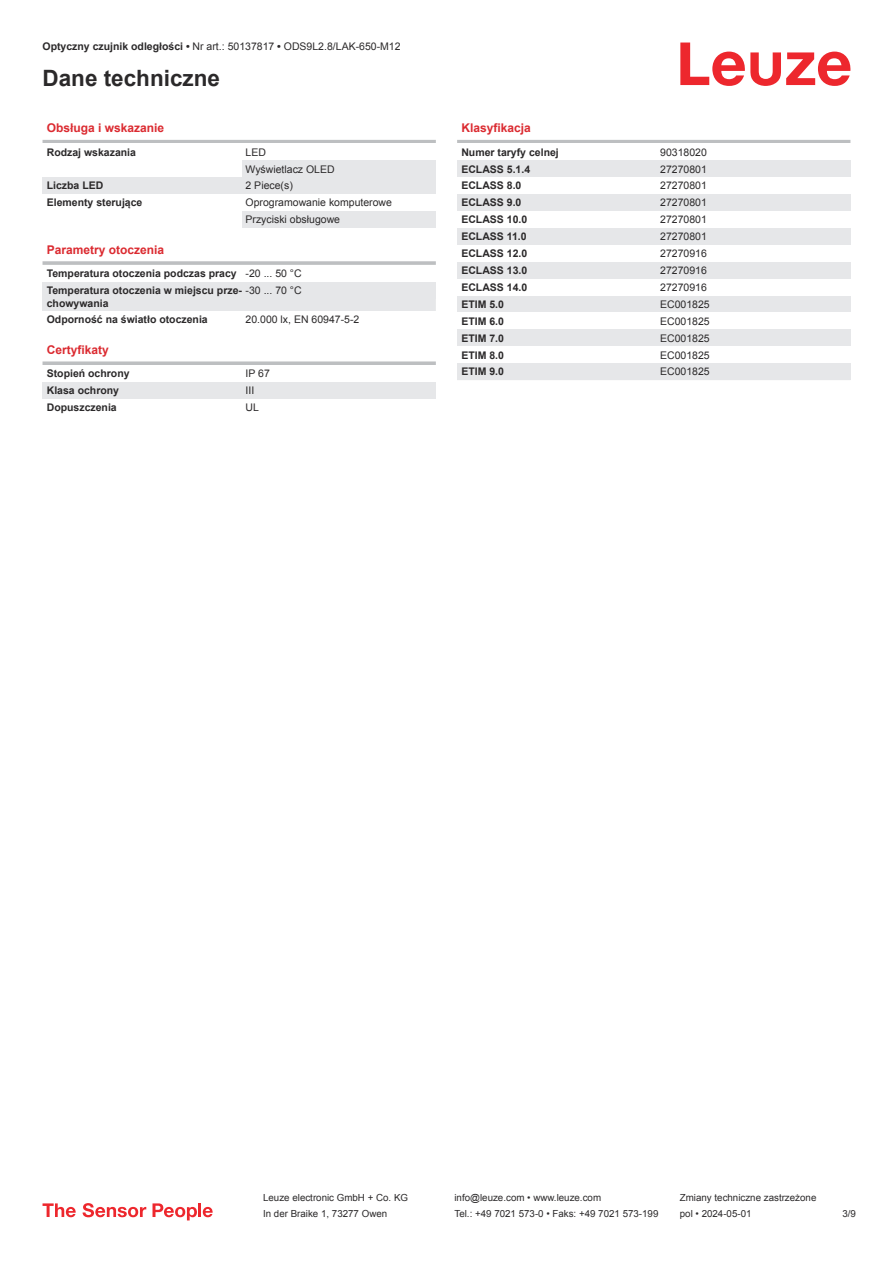
<style>
.page{position:relative;width:893px;height:1263px;background:#fff}
.page>*{position:absolute;margin:0;border:0;box-sizing:border-box;transform-origin:0 0}
.t1{font:700 22.5px "Arial";color:#2b292a}
.t2{font:700 12px "Arial";color:#db2a30}
.t3{font:700 10.5px/17px "Arial";color:#2b292a}
.t4{font:10.5px/17px "Arial";color:#2b292a}
.t5{font:9.75px "Arial";color:#2b292a}
.s1{font-weight:700}
.s2{font-weight:400}
</style>
<div class="page">
<svg style="left:680px;top:43px;width:170px;height:43px"></svg>
<div style="left:242px;top:299px;width:194px;height:12px;background:#e6e7e9"></div>
<hr style="left:43px;top:140px;width:393px;height:3px;background:#bdbfc1">
<div style="left:242px;top:160px;width:194px;height:17px;background:#e6e7e9"></div>
<div style="left:43px;top:177px;width:199px;height:17px;background:#e6e7e9"></div>
<div style="left:242px;top:177px;width:194px;height:17px;background:#e6e7e9"></div>
<div style="left:242px;top:211px;width:194px;height:17px;background:#e6e7e9"></div>
<hr style="left:43px;top:261px;width:393px;height:4px;background:#c5c7c9">
<div style="left:43px;top:282px;width:199px;height:29px;background:#e6e7e9"></div>
<div style="left:242px;top:282px;width:194px;height:17px;background:#e6e7e9"></div>
<svg style="left:43px;top:361px;width:393px;height:4px;background:#c4c6c8"></svg>
<div style="left:43px;top:382px;width:199px;height:17px;background:#e6e7e9"></div>
<div style="left:242px;top:382px;width:194px;height:17px;background:#e6e7e9"></div>
<hr style="left:457px;top:140px;width:393px;height:3px;background:#bdbfc1">
<div style="left:457px;top:160px;width:200px;height:17px;background:#e6e7e9"></div>
<div style="left:657px;top:160px;width:193px;height:17px;background:#e6e7e9"></div>
<div style="left:457px;top:194px;width:200px;height:17px;background:#e6e7e9"></div>
<div style="left:657px;top:194px;width:193px;height:17px;background:#e6e7e9"></div>
<div style="left:457px;top:228px;width:200px;height:17px;background:#e6e7e9"></div>
<div style="left:657px;top:228px;width:193px;height:17px;background:#e6e7e9"></div>
<div style="left:457px;top:262px;width:200px;height:17px;background:#e6e7e9"></div>
<div style="left:657px;top:262px;width:193px;height:17px;background:#e6e7e9"></div>
<div style="left:457px;top:296px;width:200px;height:16px;background:#e6e7e9"></div>
<div style="left:657px;top:296px;width:193px;height:16px;background:#e6e7e9"></div>
<div style="left:457px;top:329px;width:200px;height:17px;background:#e6e7e9"></div>
<div style="left:657px;top:329px;width:193px;height:17px;background:#e6e7e9"></div>
<div style="left:457px;top:363px;width:200px;height:17px;background:#e6e7e9"></div>
<div style="left:657px;top:363px;width:193px;height:17px;background:#e6e7e9"></div>
<svg style="left:43px;top:1203px;width:33px;height:14px"></svg>
<svg style="left:83px;top:1203px;width:63px;height:14px"></svg>
<svg style="left:153px;top:1203px;width:44px;height:17px"></svg>
<hr style="left:198px;top:1203px;width:3px;height:14px;background:#ed272d">
<svg style="left:203px;top:1207px;width:10px;height:10px"></svg>
<p class="t4" style="left:43px;top:39px;width:360px"><span class="s1">Optyczny czujnik odległości •</span> Nr art.: 50137817 <span class="s1">•</span> ODS9L2.8/LAK-650-M12</p>
<h1 class="t1" style="left:43px;top:70px;width:179px">Dane techniczne</h1>
<p class="t2" style="left:47px;top:120px;width:119px">Obsługa i wskazanie</p>
<p class="t3" style="left:47px;top:144px;width:91px">Rodzaj wskazania</p>
<p class="t4" style="left:246px;top:144px;width:91px">LED<br>Wyświetlacz OLED</p>
<p class="t3" style="left:47px;top:178px;width:58px">Liczba LED</p>
<p class="t4" style="left:246px;top:178px;width:49px">2 Piece(s)</p>
<p class="t3" style="left:47px;top:194px;width:97px">Elementy sterujące</p>
<p class="t4" style="left:246px;top:194px;width:148px">Oprogramowanie komputerowe<br>Przyciski obsługowe</p>
<p class="t2" style="left:47px;top:245px;width:119px">Parametry otoczenia</p>
<p class="t3" style="left:47px;top:266px;width:256px">Temperatura otoczenia podczas pracy <span class="s2">-20 ... 50 °C<br></span>Temperatura otoczenia w miejscu prze- <span class="s2">-30 ... 70 °C</span></p>
<p class="t3" style="left:47px;top:295px;width:163px">chowywania<br>Odporność na światło otoczenia</p>
<p class="t4" style="left:246px;top:311px;width:115px">20.000 lx, EN 60947-5-2</p>
<p class="t2" style="left:47px;top:341px;width:64px">Certyfikaty</p>
<p class="t3" style="left:47px;top:365px;width:84px">Stopień ochrony</p>
<p class="t4" style="left:246px;top:366px;width:26px">IP 67</p>
<p class="t3" style="left:47px;top:383px;width:74px">Klasa ochrony</p>
<p class="t4" style="left:246px;top:383px;width:10px">III</p>
<p class="t3" style="left:47px;top:400px;width:72px">Dopuszczenia</p>
<p class="t4" style="left:246px;top:400px;width:15px">UL</p>
<p class="t2" style="left:461px;top:120px;width:71px">Klasyfikacja</p>
<p class="t3" style="left:461px;top:144px;width:99px">Numer taryfy celnej</p>
<p class="t4" style="left:660px;top:144px;width:48px">90318020</p>
<p class="t3" style="left:461px;top:160px;width:70px">ECLASS 5.1.4</p>
<p class="t4" style="left:660px;top:161px;width:48px">27270801</p>
<p class="t3" style="left:461px;top:178px;width:62px">ECLASS 8.0</p>
<p class="t4" style="left:660px;top:178px;width:48px">27270801</p>
<p class="t3" style="left:461px;top:195px;width:62px">ECLASS 9.0</p>
<p class="t4" style="left:660px;top:195px;width:48px">27270801</p>
<p class="t3" style="left:461px;top:211px;width:67px">ECLASS 10.0</p>
<p class="t4" style="left:660px;top:212px;width:48px">27270801</p>
<p class="t3" style="left:461px;top:228px;width:67px">ECLASS 11.0</p>
<p class="t4" style="left:660px;top:229px;width:48px">27270801</p>
<p class="t3" style="left:461px;top:245px;width:67px">ECLASS 12.0</p>
<p class="t4" style="left:660px;top:246px;width:48px">27270916</p>
<p class="t3" style="left:461px;top:262px;width:67px">ECLASS 13.0</p>
<p class="t4" style="left:660px;top:263px;width:48px">27270916</p>
<p class="t3" style="left:461px;top:279px;width:67px">ECLASS 14.0</p>
<p class="t4" style="left:660px;top:280px;width:48px">27270916</p>
<p class="t3" style="left:461px;top:297px;width:44px">ETIM 5.0</p>
<p class="t4" style="left:660px;top:296px;width:51px">EC001825</p>
<p class="t3" style="left:461px;top:313px;width:44px">ETIM 6.0</p>
<p class="t4" style="left:660px;top:312px;width:51px">EC001825</p>
<p class="t3" style="left:461px;top:330px;width:44px">ETIM 7.0</p>
<p class="t4" style="left:660px;top:329px;width:51px">EC001825</p>
<p class="t3" style="left:461px;top:347px;width:44px">ETIM 8.0</p>
<p class="t4" style="left:660px;top:346px;width:51px">EC001825</p>
<p class="t3" style="left:461px;top:364px;width:44px">ETIM 9.0</p>
<p class="t4" style="left:660px;top:363px;width:51px">EC001825</p>
<p class="t5" style="left:263px;top:1191px;width:146px">Leuze electronic GmbH + Co. KG</p>
<p class="t5" style="left:454px;top:1191px;width:148px">info@leuze.com • www.leuze.com</p>
<p class="t5" style="left:680px;top:1191px;width:138px">Zmiany techniczne zastrzeżone</p>
<p class="t5" style="left:263px;top:1210px;width:126px">In der Braike 1, 73277 Owen</p>
<p class="t5" style="left:454px;top:1207px;width:205px">Tel.: +49 7021 573-0 • Faks: +49 7021 573-199</p>
<p class="t5" style="left:680px;top:1207px;width:73px">pol • 2024-05-01</p>
<p class="t5" style="left:842px;top:1210px;width:15px">3 /9</p>
</div>
